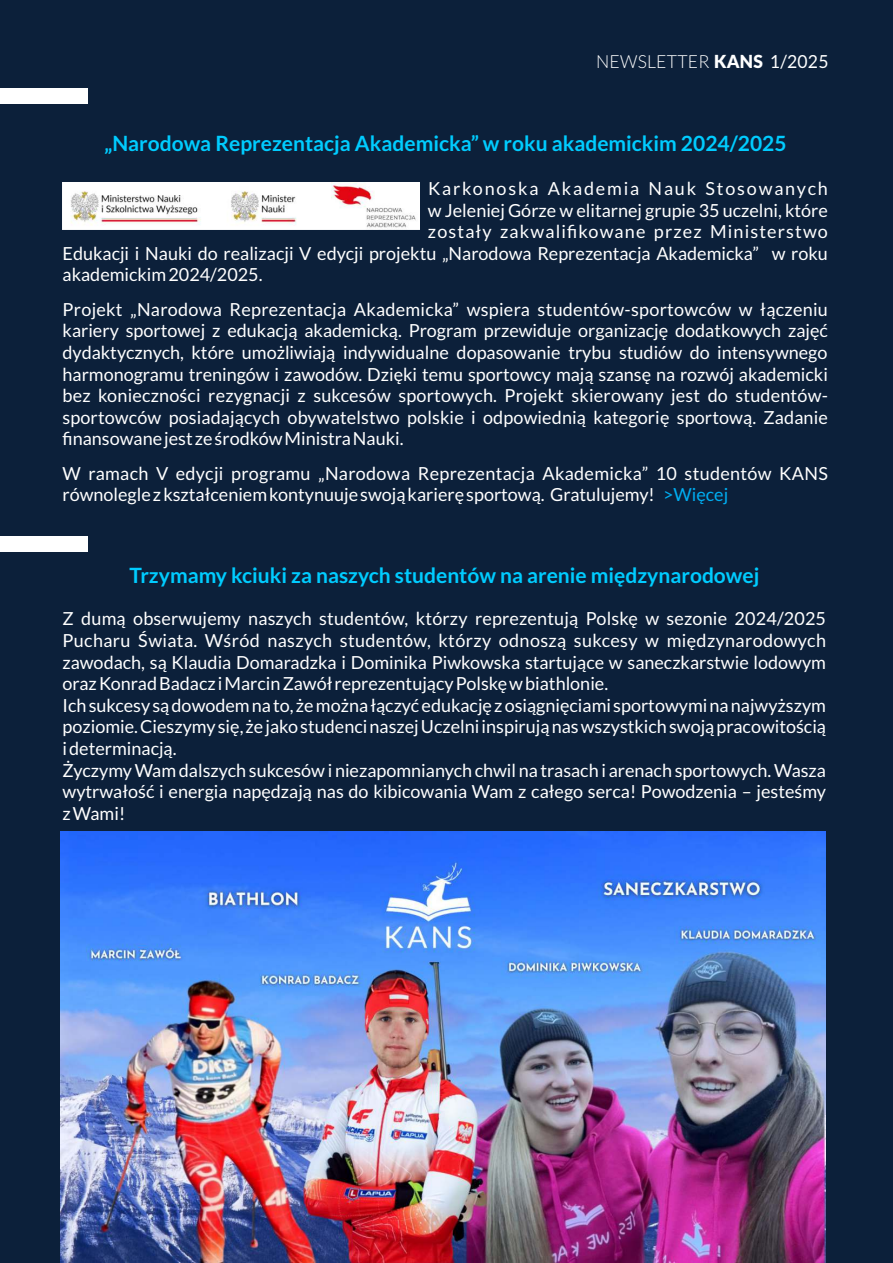
<style>
.page{position:relative;width:893px;height:1263px;background:#0c203a}
.page>*{position:absolute;margin:0;border:0;box-sizing:border-box;transform-origin:0 0}
.t1{font:700 21px "Lato";color:#0cf}
.t2{font:18px/21.6px "Lato";color:#fff}
.t3{font:18px "Lato";letter-spacing:.065em;color:#fff}
.t4{font:18px "Lato";letter-spacing:.1em;color:#fff}
.t5{font:300 18px "Lato";letter-spacing:.015em;color:#fff}
.t6{font:18px "Lato";color:#00adf1}
.s1{font-weight:900}
.s2{font-weight:400}
</style>
<div class="page">
<div style="left:0;top:88px;width:87px;height:16px;background:#fff"></div>
<div style="left:0;top:536px;width:87px;height:16px;background:#fff"></div>
<img style="left:63px;top:182px;width:356px;height:48px">
<img style="left:60px;top:831px;width:766px;height:431px">
<p class="t5" style="left:596px;top:54px;width:234px">NEWSLETTER <span class="s1">KANS</span> <span class="s2">1/2025</span></p>
<p class="t1" style="left:104px;top:134px;width:684px">„Narodowa Reprezentacja Akademicka” w roku akademickim 2024/2025</p>
<p class="t4" style="left:428px;top:181px;width:401px">Karkonoska Akademia Nauk Stosowanych</p>
<p class="t2" style="left:428px;top:200px;width:401px">w Jeleniej Górze w elitarnej grupie 35 uczelni, które</p>
<p class="t3" style="left:428px;top:224px;width:401px">zostały zakwalifikowane przez Ministerstwo</p>
<p class="t2" style="left:63px;top:244px;width:767px">Edukacji i Nauki do realizacji V edycji projektu „Narodowa Reprezentacja Akademicka” w roku</p>
<p class="t2" style="left:63px;top:265px;width:201px">akademickim 2024/2025.</p>
<p class="t2" style="left:63px;top:299px;width:767px;text-align:justify">Projekt „Narodowa Reprezentacja Akademicka” wspiera studentów-sportowców w łączeniu kariery sportowej z edukacją akademicką. Program przewiduje organizację dodatkowych zajęć dydaktycznych, które umożliwiają indywidualne dopasowanie trybu studiów do intensywnego harmonogramu treningów i zawodów. Dzięki temu sportowcy mają szansę na rozwój akademicki bez konieczności rezygnacji z sukcesów sportowych. Projekt skierowany jest do studentów&shy;sportowców posiadających obywatelstwo polskie i odpowiednią kategorię sportową. Zadanie finansowane jest ze środków Ministra Nauki.</p>
<p class="t2" style="left:63px;top:463px;width:767px">W ramach V edycji programu „Narodowa Reprezentacja Akademicka” 10 studentów KANS równolegle z kształceniem kontynuuje swoją karierę sportową. Gratulujemy!</p>
<p class="t6" style="left:663px;top:486px;width:67px">&gt;Więcej</p>
<p class="t1" style="left:130px;top:566px;width:631px">Trzymamy kciuki za naszych studentów na arenie międzynarodowej</p>
<p class="t2" style="left:63px;top:609px;width:765px">Z dumą obserwujemy naszych studentów, którzy reprezentują Polskę w sezonie 2024/2025<br>Pucharu Świata. Wśród naszych studentów, którzy odnoszą sukcesy w międzynarodowych zawodach, są Klaudia Domaradzka i Dominika Piwkowska startujące w saneczkarstwie lodowym oraz Konrad Badacz i Marcin Zawół reprezentujący Polskę w biathlonie.<br>Ich sukcesy są dowodem na to, że można łączyć edukację z osiągnięciami sportowymi na najwyższym poziomie. Cieszymy się, że jako studenci naszej Uczelni inspirują nas wszystkich swoją pracowitością i determinacją.<br>Życzymy Wam dalszych sukcesów i niezapomnianych chwil na trasach i arenach sportowych. Wasza wytrwałość i energia napędzają nas do kibicowania Wam z całego serca! Powodzenia – jesteśmy z Wami!</p>
</div>
